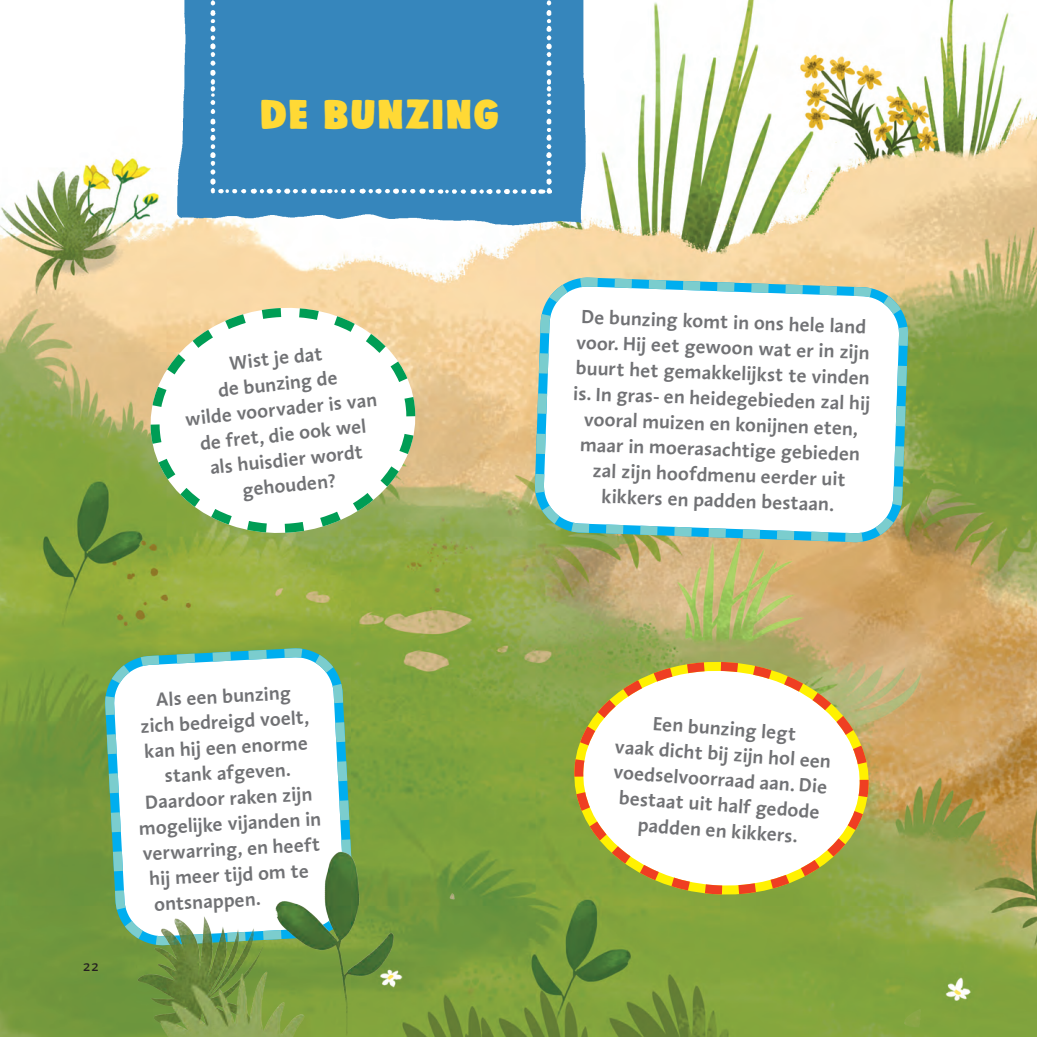
<style>
.page{position:relative;width:1037px;height:1037px;background:#fff}
.page>*{position:absolute;margin:0;border:0;box-sizing:border-box;transform-origin:0 0}
.t1{font:42px "DK Woolwich";letter-spacing:.04em;color:#ffd935;scale:1.14 1}
.t2{font:600 19.5px/25.5px "Aroma LT";color:#717275;text-align:center}
.t3{font:15px "Aroma LT";color:#231f20}
</style>
<div class="page">
<img style="left:0;top:0;width:1037px;height:1037px">
<img style="left:133px;top:0;width:495px;height:257px">
<svg style="left:530px;top:273px;width:382px;height:274px"></svg>
<svg style="left:146px;top:303px;width:274px;height:235px"></svg>
<svg style="left:101px;top:656px;width:1px;height:44px"></svg>
<svg style="left:116px;top:948px;width:44px;height:1px"></svg>
<svg style="left:356px;top:893px;width:1px;height:44px"></svg>
<svg style="left:298px;top:644px;width:44px;height:1px"></svg>
<svg style="left:102px;top:645px;width:254px;height:303px"></svg>
<svg style="left:565px;top:652px;width:313px;height:247px;background:#9fa757"></svg>
<svg style="left:570px;top:657px;width:303px;height:242px"></svg>
<h1 class="t1" style="left:260px;top:91px;width:211px">DE BUNZING</h1>
<p class="t2" style="left:178px;top:355px;width:195px;rotate:-6deg">Wist je dat<br>de bunzing de<br>wilde voorvader is van de fret, die ook wel als huisdier wordt gehouden?</p>
<p class="t3" style="left:83px;top:956px;width:18px">22</p>
<p class="t2" style="left:155px;top:686px;width:137px;rotate:-3deg">Als een bunzing</p>
<p class="t2" style="left:140px;top:712px;width:171px;rotate:-3deg">zich bedreigd voelt,</p>
<p class="t2" style="left:144px;top:738px;width:165px;rotate:-3deg">kan hij een enorme</p>
<p class="t2" style="left:164px;top:762px;width:127px;rotate:-3deg">stank afgeven.</p>
<p class="t2" style="left:144px;top:789px;width:169px;rotate:-3deg">Daardoor raken zijn</p>
<p class="t2" style="left:138px;top:815px;width:184px;rotate:-3deg">mogelijke vijanden in</p>
<p class="t2" style="left:142px;top:840px;width:180px;rotate:-3deg">verwarring, en heeft</p>
<p class="t2" style="left:148px;top:865px;width:161px;rotate:-3deg">hij meer tijd om te</p>
<p class="t2" style="left:153px;top:890px;width:108px;rotate:-3deg">ontsnappen.</p>
<p class="t2" style="left:576px;top:303px;width:299px;rotate:2deg">De bunzing komt in ons hele land voor. Hij eet gewoon wat er in zijn buurt het gemakkelijkst te vinden is. In gras- en heidegebieden zal hij vooral muizen en konijnen eten, maar in moerasachtige gebieden zal zijn hoofdmenu eerder uit kikkers en padden bestaan.</p>
<p class="t2" style="left:617px;top:707px;width:218px;rotate:4deg">Een bunzing legt<br>vaak dicht bij zijn hol een voedselvoorraad aan. Die bestaat uit half gedode padden en kikkers.</p>
</div>
